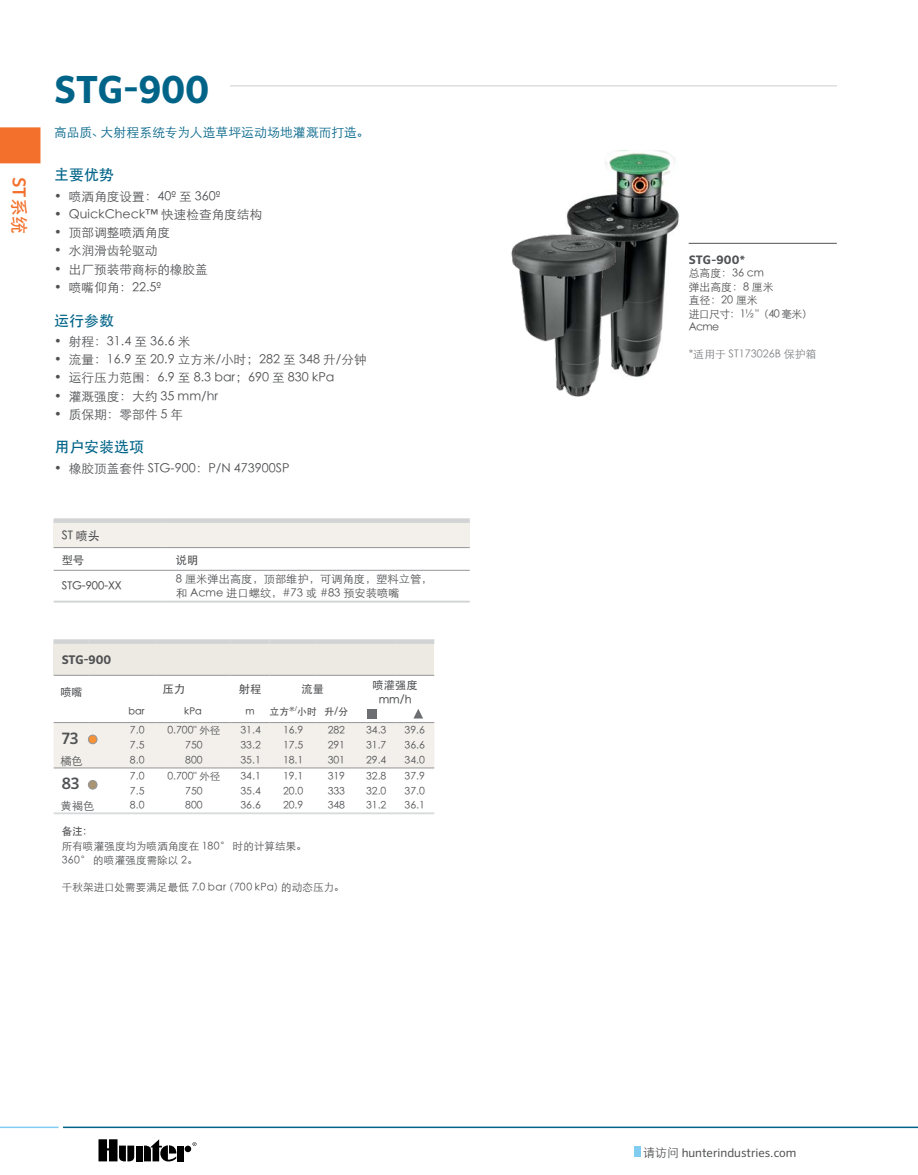
<style>
.page{position:relative;width:918px;height:1175px;background:#fff}
.page>*{position:absolute;margin:0;border:0;box-sizing:border-box;transform-origin:0 0}
.t1{font:700 37.5px "Sero Pro";letter-spacing:-.005em;color:#006488}
.t2{font:500 18px "Sero Pro";color:#f3702c}
.t3{font:500 15.75px "Sero Pro";color:#515254}
.t4{font:500 15px "ST Heiti SC";color:#006488}
.t5{font:300 12.75px "ST Heiti SC";letter-spacing:.005em;color:#006488}
.t6{font:300 12.45px "ST Heiti SC";color:#515254}
.t7{font:12px "Sero Pro";color:#515254}
.t8{font:700 12px "Sero Pro";color:#515254}
.t9{font:500 12px "ST Heiti SC";color:#515254}
.t10{font:700 11.7px "Sero Pro";letter-spacing:.015em;color:#515254}
.t11{font:500 11.25px/15px "ST Heiti SC";color:#515254;text-align:center}
.t12{font:300 11.25px "ST Heiti SC";color:#515254}
.t13{font:300 10.95px/13.5px "ST Heiti SC";color:#515254}
.t14{font:500 10.95px "ST Heiti SC";color:#515254}
.t15{font:300 10.8px/13.5px "ST Heiti SC";color:#515254}
.t16{font:300 10.8px "ST Heiti SC";color:#808285}
.t17{font:300 10.5px/13.5px "ST Heiti SC";letter-spacing:.015em;color:#515254}
.t18{font:500 10.5px "ST Heiti SC";color:#515254}
.t19{font:300 10.35px "ST Heiti SC";color:#515254}
.t20{font:500 9.75px "ST Heiti SC";color:#515254}
.s1{font-family:"ST Heiti SC"}
.s2{font-family:"ST Heiti SC";font-weight:300}
</style>
<div class="page">
<div style="left:0;top:127px;width:40px;height:36px;background:#f3702c"></div>
<div style="left:634px;top:1146px;width:6px;height:10px;background:#81cdf2"></div>
<hr style="left:63px;top:1126px;width:855px;height:2px;background:#006488">
<hr style="left:0;top:1126px;width:58px;height:2px;background:#81cdf2">
<hr style="left:54px;top:85px;width:783px;height:1px;background:#cfcdcb">
<svg style="left:192px;top:1142px;width:4px;height:4px"></svg>
<div style="left:136px;top:1145px;width:7px;height:16px;background:#000"></div>
<div style="left:185px;top:1145px;width:6px;height:7px;background:#000;border-radius:50%"></div>
<div style="left:177px;top:1145px;width:7px;height:16px;background:#000"></div>
<svg style="left:144px;top:1139px;width:32px;height:22px"></svg>
<svg style="left:99px;top:1139px;width:35px;height:22px"></svg>
<div style="left:54px;top:520px;width:416px;height:27px;background:#f3f0ec"></div>
<hr style="left:54px;top:547px;width:114px;height:1px;background:#939598">
<hr style="left:168px;top:547px;width:302px;height:1px;background:#939598">
<hr style="left:54px;top:570px;width:114px;height:1px;background:#939598">
<hr style="left:168px;top:570px;width:302px;height:1px;background:#939598">
<div style="left:54px;top:518px;width:114px;height:5px;background:#d1d3d4"></div>
<div style="left:168px;top:518px;width:302px;height:5px;background:#d1d3d4"></div>
<hr style="left:54px;top:600px;width:114px;height:2px;background:#d1d3d4">
<hr style="left:168px;top:600px;width:302px;height:2px;background:#d1d3d4">
<div style="left:54px;top:641px;width:380px;height:34px;background:#ede9e3"></div>
<hr style="left:54px;top:675px;width:34px;height:1px;background:#939598">
<svg style="left:88px;top:675px;width:29px;height:1px"></svg>
<hr style="left:117px;top:675px;width:39px;height:1px;background:#939598">
<hr style="left:156px;top:675px;width:74px;height:1px;background:#939598">
<hr style="left:230px;top:675px;width:40px;height:1px;background:#939598">
<hr style="left:270px;top:675px;width:47px;height:1px;background:#939598">
<hr style="left:317px;top:675px;width:39px;height:1px;background:#939598">
<hr style="left:356px;top:675px;width:39px;height:1px;background:#939598">
<hr style="left:395px;top:675px;width:39px;height:1px;background:#939598">
<div style="left:54px;top:639px;width:34px;height:5px;background:#d1d3d4"></div>
<div style="left:88px;top:639px;width:29px;height:5px;background:#d1d3d4"></div>
<div style="left:117px;top:639px;width:39px;height:5px;background:#d1d3d4"></div>
<div style="left:156px;top:639px;width:74px;height:5px;background:#d1d3d4"></div>
<div style="left:230px;top:639px;width:40px;height:5px;background:#d1d3d4"></div>
<div style="left:270px;top:639px;width:47px;height:5px;background:#d1d3d4"></div>
<div style="left:317px;top:639px;width:39px;height:5px;background:#d1d3d4"></div>
<div style="left:356px;top:639px;width:39px;height:5px;background:#d1d3d4"></div>
<div style="left:395px;top:639px;width:39px;height:5px;background:#d1d3d4"></div>
<hr style="left:54px;top:812px;width:34px;height:2px;background:#d8dadb">
<hr style="left:88px;top:812px;width:29px;height:2px;background:#d8dadb">
<hr style="left:117px;top:812px;width:39px;height:2px;background:#d8dadb">
<hr style="left:156px;top:812px;width:74px;height:2px;background:#d8dadb">
<hr style="left:230px;top:812px;width:40px;height:2px;background:#d8dadb">
<hr style="left:270px;top:812px;width:47px;height:2px;background:#d8dadb">
<hr style="left:317px;top:812px;width:39px;height:2px;background:#d8dadb">
<hr style="left:356px;top:812px;width:39px;height:2px;background:#d8dadb">
<hr style="left:395px;top:812px;width:39px;height:2px;background:#d8dadb">
<svg style="left:54px;top:709px;width:380px;height:104px"></svg>
<div style="left:88px;top:735px;width:9px;height:8px;background:#f79239;border-radius:50%"></div>
<div style="left:88px;top:735px;width:9px;height:9px;border:1px solid #939598;border-radius:50%"></div>
<div style="left:88px;top:780px;width:9px;height:9px;background:#a99474;border-radius:50%"></div>
<div style="left:88px;top:780px;width:9px;height:9px;border:1px solid #939598;border-radius:50%"></div>
<div style="left:54px;top:56px;width:175px;height:47px;background:#fff"></div>
<hr style="left:689px;top:243px;width:148px;height:1px;background:#515254">
<img style="left:566px;top:150px;width:113px;height:227px">
<img style="left:511px;top:231px;width:107px;height:166px">
<h2 class="t2" style="left:30px;top:177px;width:58px;rotate:90deg">ST<span class="s1">系统</span></h2>
<h1 class="t1" style="left:54px;top:67px;width:157px">STG-900</h1>
<p class="t5" style="left:54px;top:121px;width:316px">高品质、大射程系统专为人造草坪运动场地灌溉而打造。</p>
<p class="t4" style="left:54px;top:167px;width:61px">主要优势</p>
<p class="t6" style="left:54px;top:185px;width:168px">• 喷洒角度设置：40º 至 360º</p>
<p class="t6" style="left:54px;top:204px;width:210px">• QuickCheck™ 快速检查角度结构</p>
<p class="t6" style="left:54px;top:222px;width:117px">• 顶部调整喷洒角度</p>
<p class="t6" style="left:54px;top:240px;width:105px">• 水润滑齿轮驱动</p>
<p class="t6" style="left:54px;top:258px;width:155px">• 出厂预装带商标的橡胶盖</p>
<p class="t6" style="left:54px;top:277px;width:109px">• 喷嘴仰角：22.5º</p>
<p class="t4" style="left:54px;top:312px;width:61px">运行参数</p>
<p class="t6" style="left:54px;top:331px;width:138px">• 射程：31.4 至 36.6 米</p>
<p class="t6" style="left:54px;top:349px;width:314px">• 流量：16.9 至 20.9 立方米/小时；282 至 348 升/分钟</p>
<p class="t6" style="left:54px;top:367px;width:282px">• 运行压力范围：6.9 至 8.3 bar；690 至 830 kPa</p>
<p class="t6" style="left:54px;top:385px;width:166px">• 灌溉强度：大约 35 mm/hr</p>
<p class="t6" style="left:54px;top:403px;width:131px">• 质保期：零部件 5 年</p>
<p class="t4" style="left:54px;top:439px;width:91px">用户安装选项</p>
<p class="t6" style="left:54px;top:457px;width:237px">• 橡胶顶盖套件 STG-900：P/N 473900SP</p>
<p class="t9" style="left:62px;top:529px;width:40px">ST 喷头</p>
<p class="t11" style="left:62px;top:551px;width:24px">型号</p>
<p class="t11" style="left:176px;top:551px;width:24px">说明</p>
<p class="t14" style="left:62px;top:580px;width:62px">STG-900-XX</p>
<p class="t13" style="left:176px;top:571px;width:258px">8 厘米弹出高度，顶部维护，可调角度，塑料立管，和 Acme 进口螺纹，#73 或 #83 预安装喷嘴</p>
<p class="t8" style="left:62px;top:652px;width:65px">STG-900 喷嘴性能参数</p>
<p class="t11" style="left:60px;top:684px;width:24px">喷嘴</p>
<p class="t11" style="left:162px;top:681px;width:24px">压力</p>
<p class="t11" style="left:239px;top:681px;width:24px">射程</p>
<p class="t11" style="left:302px;top:681px;width:24px">流量</p>
<p class="t11" style="left:373px;top:676px;width:47px">喷灌强度mm/h</p>
<p class="t20" style="left:128px;top:705px;width:18px">bar</p>
<p class="t20" style="left:185px;top:705px;width:19px">kPa</p>
<p class="t20" style="left:245px;top:705px;width:11px">m</p>
<p class="t20" style="left:270px;top:705px;width:80px">立方<sup>米/</sup>小时 升/分</p>
<p class="t3" style="left:62px;top:729px;width:18px">73</p>
<p class="t19" style="left:130px;top:721px;width:16px">7.0</p>
<p class="t19" style="left:167px;top:721px;width:55px">0.700" 外径</p>
<p class="t19" style="left:240px;top:721px;width:22px">31.4</p>
<p class="t19" style="left:283px;top:721px;width:22px">16.9</p>
<p class="t19" style="left:328px;top:721px;width:19px">282</p>
<p class="t19" style="left:366px;top:721px;width:22px">34.3</p>
<p class="t19" style="left:405px;top:721px;width:22px">39.6</p>
<p class="t19" style="left:130px;top:736px;width:16px">7.5</p>
<p class="t19" style="left:185px;top:736px;width:19px">750</p>
<p class="t19" style="left:240px;top:736px;width:22px">33.2</p>
<p class="t19" style="left:283px;top:736px;width:22px">17.5</p>
<p class="t19" style="left:328px;top:736px;width:19px">291</p>
<p class="t19" style="left:366px;top:736px;width:22px">31.7</p>
<p class="t19" style="left:405px;top:736px;width:22px">36.6</p>
<p class="t12" style="left:60px;top:751px;width:24px">橘色</p>
<p class="t19" style="left:130px;top:751px;width:16px">8.0</p>
<p class="t19" style="left:185px;top:751px;width:19px">800</p>
<p class="t19" style="left:240px;top:751px;width:22px">35.1</p>
<p class="t19" style="left:283px;top:751px;width:22px">18.1</p>
<p class="t19" style="left:328px;top:751px;width:19px">301</p>
<p class="t19" style="left:366px;top:751px;width:22px">29.4</p>
<p class="t19" style="left:405px;top:751px;width:22px">34.0</p>
<p class="t3" style="left:62px;top:774px;width:19px">83</p>
<p class="t19" style="left:130px;top:767px;width:16px">7.0</p>
<p class="t19" style="left:167px;top:767px;width:55px">0.700" 外径</p>
<p class="t19" style="left:240px;top:767px;width:22px">34.1</p>
<p class="t19" style="left:283px;top:767px;width:22px">19.1</p>
<p class="t19" style="left:328px;top:767px;width:19px">319</p>
<p class="t19" style="left:366px;top:767px;width:22px">32.8</p>
<p class="t19" style="left:405px;top:767px;width:22px">37.9</p>
<p class="t19" style="left:130px;top:782px;width:16px">7.5</p>
<p class="t19" style="left:185px;top:782px;width:19px">750</p>
<p class="t19" style="left:240px;top:782px;width:22px">35.4</p>
<p class="t19" style="left:283px;top:782px;width:22px">20.0</p>
<p class="t19" style="left:328px;top:782px;width:19px">333</p>
<p class="t19" style="left:366px;top:782px;width:22px">32.0</p>
<p class="t19" style="left:405px;top:782px;width:22px">37.0</p>
<p class="t12" style="left:60px;top:796px;width:35px">黄褐色</p>
<p class="t19" style="left:130px;top:796px;width:16px">8.0</p>
<p class="t19" style="left:185px;top:796px;width:19px">800</p>
<p class="t19" style="left:240px;top:796px;width:22px">36.6</p>
<p class="t19" style="left:283px;top:796px;width:22px">20.9</p>
<p class="t19" style="left:328px;top:796px;width:19px">348</p>
<p class="t19" style="left:366px;top:796px;width:22px">31.2</p>
<p class="t19" style="left:405px;top:796px;width:22px">36.1</p>
<p class="t18" style="left:62px;top:825px;width:32px">备注：</p>
<p class="t17" style="left:62px;top:838px;width:247px">所有喷灌强度均为喷洒角度在 180° 时的计算结果。<br>360° 的喷灌强度需除以 2。</p>
<p class="t17" style="left:62px;top:879px;width:284px">千秋架进口处需要满足最低 7.0 bar（700 kPa）的动态压力。</p>
<p class="t10" style="left:689px;top:252px;width:58px">STG-900*</p>
<p class="t15" style="left:689px;top:265px;width:125px">总高度：36 cm<br>弹出高度：8 厘米<br>直径：20 厘米<br>进口尺寸：1½ "（40 毫米）<br>Acme</p>
<p class="t16" style="left:689px;top:345px;width:129px">*适用于 ST173026B 保护箱</p>
<p class="t7" style="left:643px;top:1145px;width:155px"><span class="s2">请访问</span> hunterindustries.com</p>
</div>
